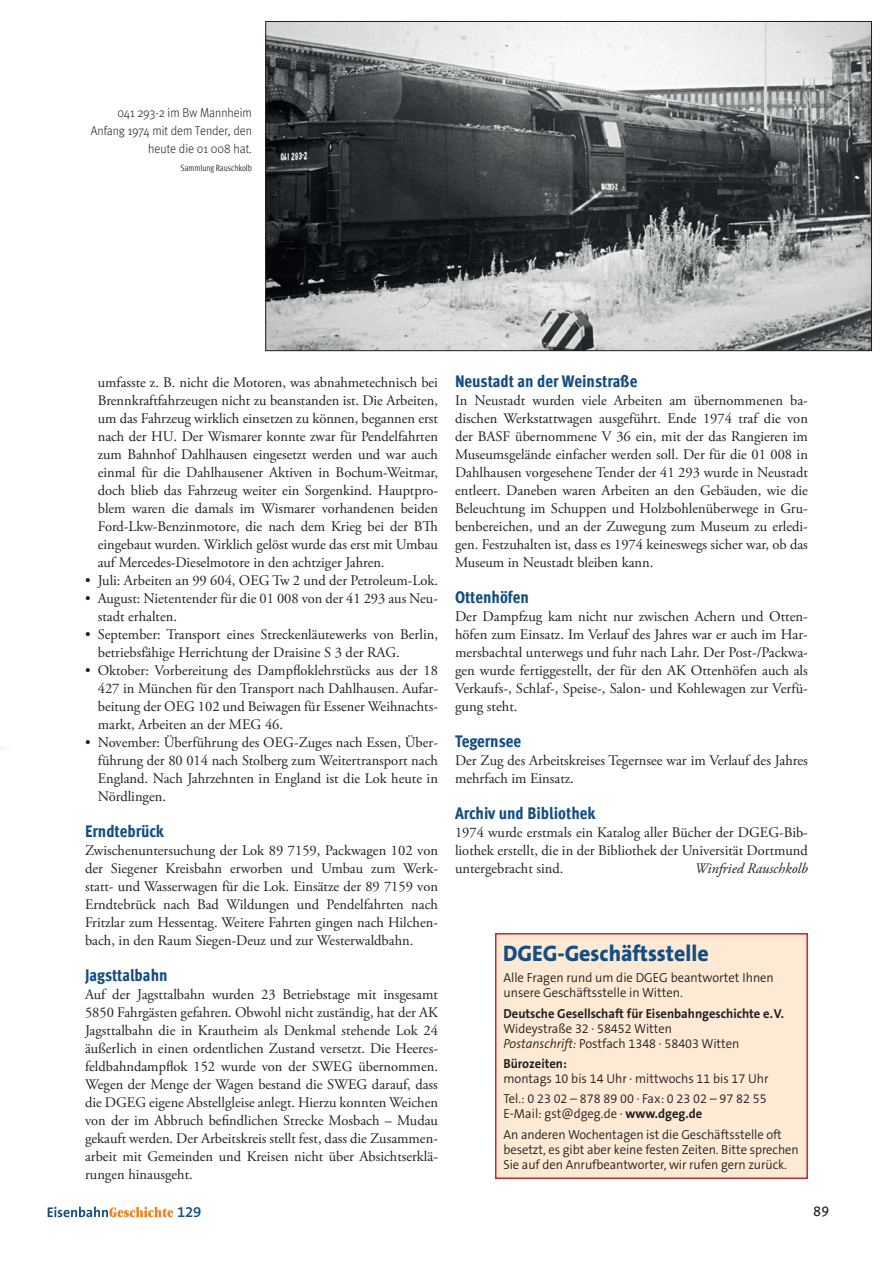
<style>
.page{position:relative;width:893px;height:1263px;background:#fff}
.page>*{position:absolute;margin:0;border:0;box-sizing:border-box;transform-origin:0 0}
.HL1{font:800 22.5px "The Sans B8";color:#144e82}
.ZUE_Forum{font:800 condensed 16.8px "Meta Pro";color:#144e82}
.t1{font:600 15px "The Sans B6";color:#144e82}
.FT_ohne_Einzug{font:14.7px/18px "Adobe Garamond Pro";color:#231f20;text-align:justify}
.FT_ohne_Einzug-2{font:italic 14.7px "Adobe Garamond Pro";letter-spacing:.005em;color:#231f20}
.t2{font:14.25px "Meta Pro";color:#231f20}
.t3{font:300 13.2px/15px "The Sans B4";color:#231f20;scale:.96 1}
.BU_Meta{font:300 12.75px/18px "Meta Pro";color:#231f20;text-align:right;scale:.95 1}
.BU_Meta-2{font:condensed 9px "Meta Pro";letter-spacing:-.005em;color:#231f20;scale:.95 1}
.s1{font-family:"The Sans B7";font-weight:700}
.s2{font-style:italic}
</style>
<div class="page">
<div style="left:495px;top:933px;width:313px;height:246px;background:#fee9d5;border:2px solid #d1232a"></div>
<img style="left:267px;top:23px;width:603px;height:326px">
<svg style="left:48px;top:1207px;width:125px;height:10px"></svg>
<p class="BU_Meta" style="left:91px;top:103px;width:171px">041 293-2 im Bw Mannheim<br>Anfang 1974 mit dem Tender, den heute die 01 008 hat.</p>
<p class="BU_Meta-2" style="left:180px;top:161px;width:77px">Sammlung Rauschkolb</p>
<p class="FT_ohne_Einzug" style="left:98px;top:374px;width:342px">umfasste z. B. nicht die Motoren, was abnahmetechnisch bei Brennkraftfahrzeugen nicht zu beanstanden ist. Die Arbeiten, um das Fahrzeug wirklich einsetzen zu können, begannen erst nach der HU. Der Wismarer konnte zwar für Pendelfahrten zum Bahnhof Dahlhausen eingesetzt werden und war auch einmal für die Dahlhausener Aktiven in Bochum-Weitmar, doch blieb das Fahrzeug weiter ein Sorgenkind. Hauptpro&shy;blem waren die damals im Wismarer vorhandenen beiden Ford-Lkw-Benzinmotore, die nach dem Krieg bei der BTh eingebaut wurden. Wirklich gelöst wurde das erst mit Umbau auf Mercedes-Dieselmotore in den achtziger Jahren.</p>
<p class="FT_ohne_Einzug" style="left:85px;top:572px;width:354px">• Juli: Arbeiten an 99 604, OEG Tw 2 und der Petroleum-Lok.</p>
<p class="FT_ohne_Einzug" style="left:98px;top:590px;width:342px;text-indent:-13px">• August: Nietentender für die 01 008 von der 41 293 aus Neu&shy;stadt erhalten.</p>
<p class="FT_ohne_Einzug" style="left:98px;top:626px;width:342px;text-indent:-13px">• September: Transport eines Streckenläutewerks von Berlin, betriebsfähige Herrichtung der Draisine S 3 der RAG.</p>
<p class="FT_ohne_Einzug" style="left:98px;top:662px;width:342px;text-indent:-13px">• Oktober: Vorbereitung des Dampfloklehrstücks aus der 18<br>427 in München für den Transport nach Dahlhausen. Aufar&shy;beitung der OEG 102 und Beiwagen für Essener Weihnachts&shy;markt, Arbeiten an der MEG 46.</p>
<p class="FT_ohne_Einzug" style="left:98px;top:734px;width:342px;text-indent:-13px">• November: Überführung des OEG-Zuges nach Essen, Über&shy;führung der 80 014 nach Stolberg zum Weitertransport nach England. Nach Jahrzehnten in England ist die Lok heute in Nördlingen.</p>
<p class="ZUE_Forum" style="left:85px;top:818px;width:81px">Erndtebrück</p>
<p class="FT_ohne_Einzug" style="left:85px;top:842px;width:354px">Zwischenuntersuchung der Lok 89 7159, Packwagen 102 von der Siegener Kreisbahn erworben und Umbau zum Werk&shy;statt- und Wasserwagen für die Lok. Einsätze der 89 7159 von Erndtebrück nach Bad Wildungen und Pendelfahrten nach Fritzlar zum Hessentag. Weitere Fahrten gingen nach Hilchen&shy;bach, in den Raum Siegen-Deuz und zur Westerwaldbahn.</p>
<p class="ZUE_Forum" style="left:85px;top:962px;width:84px">Jagsttalbahn</p>
<p class="FT_ohne_Einzug" style="left:85px;top:986px;width:354px">Auf der Jagsttalbahn wurden 23 Betriebstage mit insgesamt 5850 Fahrgästen gefahren. Obwohl nicht zuständig, hat der AK Jagsttalbahn die in Krautheim als Denkmal stehende Lok 24 äußerlich in einen ordentlichen Zustand versetzt. Die Heeres&shy;feldbahndampflok 152 wurde von der SWEG übernommen.<br>Wegen der Menge der Wagen bestand die SWEG darauf, dass die DGEG eigene Abstellgleise anlegt. Hierzu konnten Weichen von der im Abbruch befindlichen Strecke Mosbach – Mudau gekauft werden. Der Arbeitskreis stellt fest, dass die Zusammen&shy;arbeit mit Gemeinden und Kreisen nicht über Absichtserklä&shy;rungen hinausgeht.</p>
<p class="ZUE_Forum" style="left:455px;top:368px;width:184px">Neustadt an der Weinstraße</p>
<p class="FT_ohne_Einzug" style="left:455px;top:392px;width:354px">In Neustadt wurden viele Arbeiten am übernommenen ba&shy;dischen Werkstattwagen ausgeführt. Ende 1974 traf die von der BASF übernommene V 36 ein, mit der das Rangieren im Museumsgelände einfacher werden soll. Der für die 01 008 in Dahlhausen vorgesehene Tender der 41 293 wurde in Neustadt entleert. Daneben waren Arbeiten an den Gebäuden, wie die Beleuchtung im Schuppen und Holzbohlenüberwege in Gru&shy;benbereichen, und an der Zuwegung zum Museum zu erledi&shy;gen. Festzuhalten ist, dass es 1974 keineswegs sicher war, ob das Museum in Neustadt bleiben kann.</p>
<p class="ZUE_Forum" style="left:455px;top:584px;width:75px">Ottenhöfen</p>
<p class="FT_ohne_Einzug" style="left:455px;top:608px;width:354px">Der Dampfzug kam nicht nur zwischen Achern und Otten&shy;höfen zum Einsatz. Im Verlauf des Jahres war er auch im Har&shy;mersbachtal unterwegs und fuhr nach Lahr. Der Post-/Packwa&shy;gen wurde fertiggestellt, der für den AK Ottenhöfen auch als Verkaufs-, Schlaf-, Speise-, Salon- und Kohlewagen zur Verfü&shy;gung steht.</p>
<p class="ZUE_Forum" style="left:455px;top:728px;width:68px">Tegernsee</p>
<p class="FT_ohne_Einzug" style="left:455px;top:752px;width:354px">Der Zug des Arbeitskreises Tegernsee war im Verlauf des Jahres mehrfach im Einsatz.</p>
<p class="ZUE_Forum" style="left:455px;top:800px;width:142px">Archiv und Bibliothek</p>
<p class="FT_ohne_Einzug" style="left:455px;top:824px;width:354px">1974 wurde erstmals ein Katalog aller Bücher der DGEG-Bib&shy;liothek erstellt, die in der Bibliothek der Universität Dortmund untergebracht sind.</p>
<p class="FT_ohne_Einzug-2" style="left:695px;top:859px;width:115px">Winfried Rauschkolb</p>
<p class="HL1" style="left:503px;top:941px;width:207px">DGEG-Geschäftsstelle</p>
<p class="t3" style="left:503px;top:971px;width:283px">Alle Fragen rund um die DGEG beantwortet Ihnen unsere Geschäftsstelle in Witten.</p>
<p class="t3" style="left:503px;top:1006px;width:294px"><span class="s1">Deutsche Gesellschaft für Eisenbahngeschichte e.V.<br></span>Wideystraße 32 · 58452 Witten<br><span class="s2">Postanschrift:</span> Postfach 1348 · 58403 Witten</p>
<p class="t3" style="left:503px;top:1057px;width:278px"><span class="s1">Bürozeiten:<br></span>montags 10 bis 14 Uhr · mittwochs 11 bis 17 Uhr</p>
<p class="t3" style="left:503px;top:1092px;width:276px">Tel.: 0 23 02 – 878 89 00 · Fax: 0 23 02 – 97 82 55<br>E-Mail: gst@dgeg.de · <span class="s1">www.dgeg.de</span></p>
<p class="t3" style="left:503px;top:1127px;width:309px">An anderen Wochentagen ist die Geschäftsstelle oft besetzt, es gibt aber keine festen Zeiten. Bitte sprechen<br>Sie auf den Anrufbeantworter, wir rufen gern zurück.</p>
<p class="t1" style="left:177px;top:1203px;width:26px">129</p>
<p class="t2" style="left:813px;top:1200px;width:18px">89</p>
</div>
